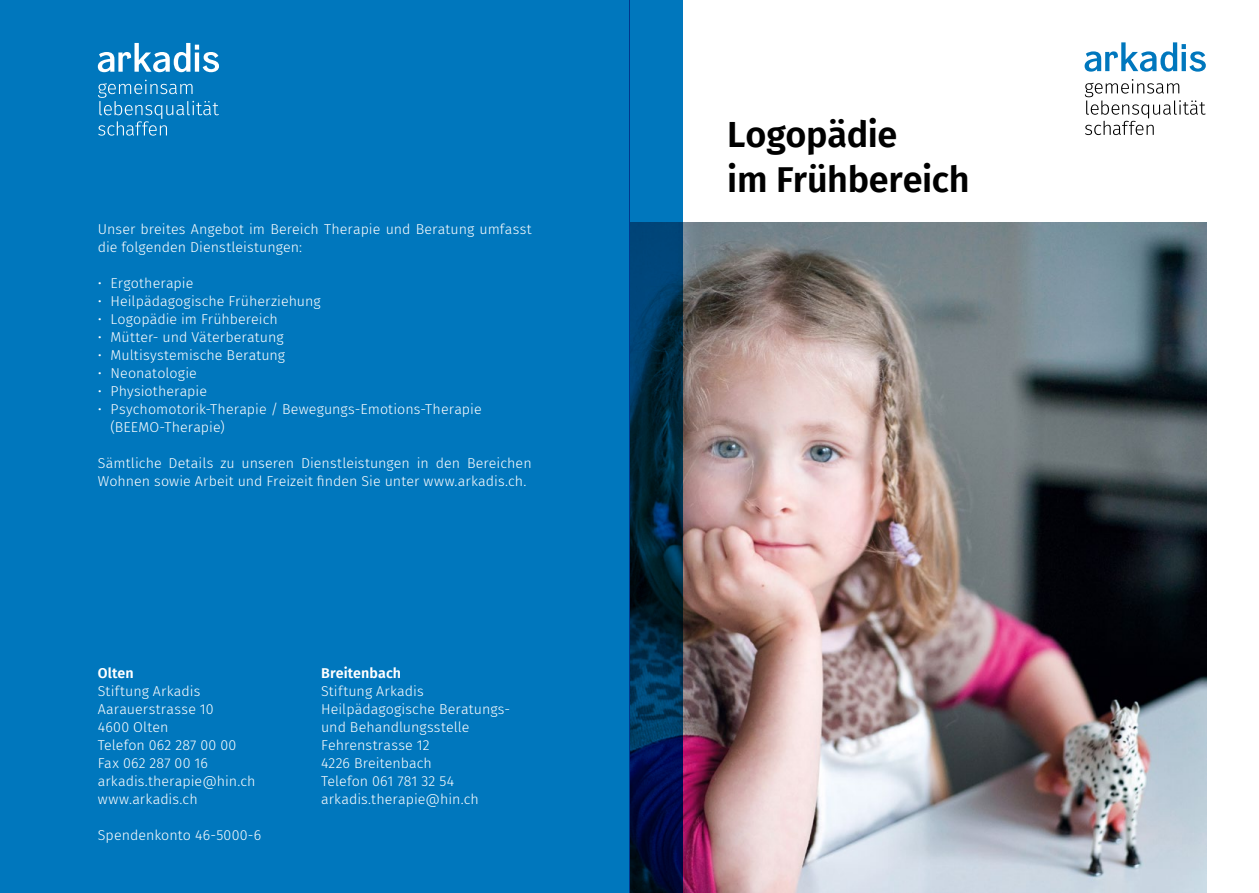
<style>
.page{position:relative;width:1259px;height:893px;background:#fff}
.page>*{position:absolute;margin:0;border:0;box-sizing:border-box;transform-origin:0 0}
.t1{font:600 36px/45px "Fira Sans";letter-spacing:-.01em;color:#000}
.t2{font:300 14.25px/18px "Fira Sans";letter-spacing:.005em;color:#fff}
.t3{font:600 14.25px "Fira Sans";letter-spacing:.01em;color:#fff}
</style>
<div class="page">
<div style="left:0;top:0;width:629px;height:893px;background:#0077bd"></div>
<svg style="left:98px;top:43px;width:121px;height:29px"></svg>
<svg style="left:98px;top:80px;width:121px;height:56px"></svg>
<svg style="left:1084px;top:42px;width:121px;height:30px"></svg>
<svg style="left:1085px;top:79px;width:120px;height:56px"></svg>
<img style="left:682px;top:223px;width:524px;height:670px">
<svg style="left:629px;top:0;width:53px;height:893px;background:#003a66"></svg>
<p class="t2" style="left:98px;top:220px;width:435px">Unser breites Angebot im Bereich Therapie und Beratung umfasst die folgenden Dienstleistungen:</p>
<p class="t2" style="left:98px;top:274px;width:97px">• Ergotherapie</p>
<p class="t2" style="left:98px;top:292px;width:224px">• Heilpädagogische Früherziehung</p>
<p class="t2" style="left:98px;top:310px;width:182px">• Logopädie im Frühbereich</p>
<p class="t2" style="left:98px;top:328px;width:187px">• Mütter- und Väterberatung</p>
<p class="t2" style="left:98px;top:346px;width:189px">• Multisystemische Beratung</p>
<p class="t2" style="left:98px;top:364px;width:101px">• Neonatologie</p>
<p class="t2" style="left:98px;top:382px;width:111px">• Physiotherapie</p>
<p class="t2" style="left:111px;top:400px;width:373px;text-indent:-13px">• Psychomotorik-Therapie / Bewegungs-Emotions-Therapie (BEEMO-Therapie)</p>
<p class="t2" style="left:98px;top:454px;width:435px">Sämtliche Details zu unseren Dienstleistungen in den Bereichen<br>Wohnen sowie Arbeit und Freizeit finden Sie unter www.arkadis.ch.</p>
<p class="t3" style="left:98px;top:661px;width:37px">Olten</p>
<p class="t2" style="left:98px;top:682px;width:159px">Stiftung Arkadis<br>Aarauerstrasse 10<br>4600 Olten<br>Telefon 062 287 00 00<br>Fax 062 287 00 16 arkadis.therapie@hin.ch www.arkadis.ch</p>
<p class="t2" style="left:98px;top:826px;width:165px">Spendenkonto 46-5000-6</p>
<p class="t3" style="left:321px;top:661px;width:82px">Breitenbach</p>
<p class="t2" style="left:321px;top:682px;width:191px">Stiftung Arkadis<br>Heilpädagogische Beratungs&shy;und Behandlungsstelle<br>Fehrenstrasse 12<br>4226 Breitenbach<br>Telefon 061 781 32 54 arkadis.therapie@hin.ch</p>
<h1 class="t1" style="left:727px;top:110px;width:244px">Logopädie<br>im Frühbereich</h1>
</div>
